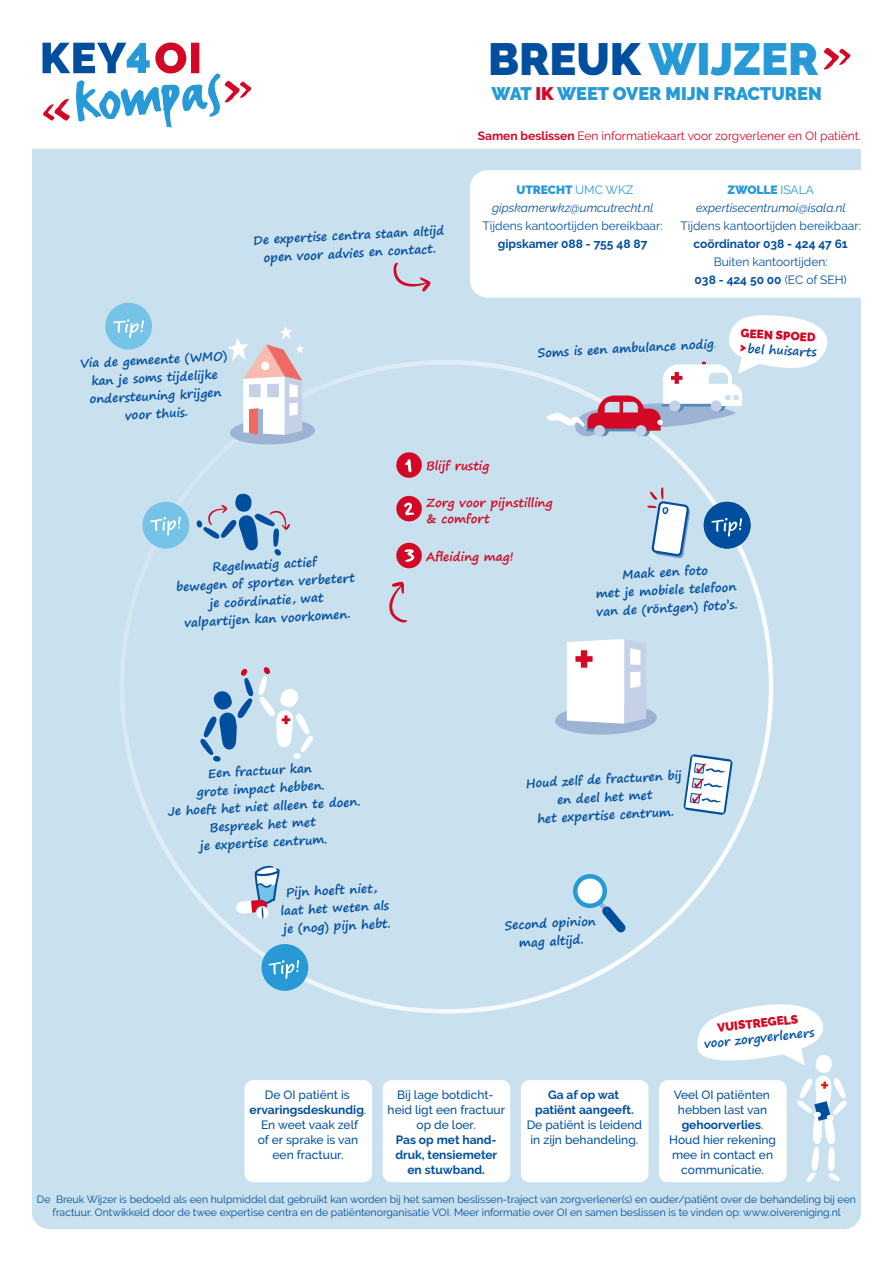
<style>
.page{position:relative;width:893px;height:1263px;background:#fff}
.page>*{position:absolute;margin:0;border:0;box-sizing:border-box;transform-origin:0 0}
.t1{font:900 45px "Raleway";color:#2699d6}
.t2{font:900 18.15px "Raleway";color:#2699d6}
.t3{font:700 12px/18px "Segoe Print";color:#004f9f;text-align:center}
.t4{font:500 12px/15px "Raleway";color:#004f9f;text-align:center}
.t5{font:700 12px/15px "Raleway";color:#004f9f;text-align:center}
.t6{font:12px/18px "Raleway";color:#004f9f;text-align:center}
.t7{font:italic 12px/18px "Raleway";color:#004f9f;text-align:center}
.t8{font:12px "Raleway";color:#d20824}
.t9{font:700 12px/16.5px "Segoe Print";color:#d20824}
.t10{font:900 12px "Raleway";color:#d20824}
.t11{font:10.5px/13.5px "Raleway";color:#004f9f;text-align:center}
.s1{color:#004f9f}
.s2{color:#d20824}
.s3{font-weight:700}
.s4{font-weight:900;font-style:normal;color:#2699d6}
.s5{font-style:normal;color:#2699d6}
.s6{font-family:"Raleway";font-weight:400}
.s7{font-family:"Raleway";font-weight:900;color:#d20824}
</style>
<div class="page">
<div style="left:32px;top:149px;width:829px;height:1080px;background:#c9e0ee"></div>
<svg style="left:43px;top:43px;width:208px;height:85px"></svg>
<svg style="left:824px;top:48px;width:26px;height:22px"></svg>
<svg style="left:470px;top:170px;width:391px;height:128px"></svg>
<div style="left:383px;top:1080px;width:127px;height:102px;background:#fff;border-radius:9px"></div>
<div style="left:521px;top:1080px;width:127px;height:102px;background:#fff;border-radius:9px"></div>
<div style="left:659px;top:1080px;width:128px;height:102px;background:#fff;border-radius:9px"></div>
<svg style="left:104px;top:301px;width:49px;height:50px;background:#95cfea"></svg>
<div style="left:142px;top:502px;width:47px;height:47px;background:#75c4e7;border-radius:50%"></div>
<svg style="left:150px;top:517px;width:31px;height:19px"></svg>
<svg style="left:647px;top:487px;width:43px;height:71px"></svg>
<div style="left:704px;top:502px;width:46px;height:47px;background:#004f9f;border-radius:50%"></div>
<svg style="left:711px;top:518px;width:31px;height:19px"></svg>
<svg style="left:547px;top:313px;width:292px;height:125px"></svg>
<svg style="left:196px;top:493px;width:94px;height:63px;background:#a0beda"></svg>
<svg style="left:259px;top:942px;width:51px;height:51px;background:#69b6e0"></svg>
<svg style="left:555px;top:639px;width:102px;height:96px"></svg>
<svg style="left:683px;top:754px;width:50px;height:61px"></svg>
<svg style="left:227px;top:326px;width:88px;height:119px"></svg>
<div style="left:396px;top:452px;width:26px;height:26px;background:#d20824;border-radius:50%"></div>
<svg style="left:405px;top:459px;width:6px;height:13px"></svg>
<div style="left:396px;top:496px;width:26px;height:25px;background:#d20824;border-radius:50%"></div>
<svg style="left:404px;top:503px;width:10px;height:12px"></svg>
<div style="left:396px;top:543px;width:26px;height:25px;background:#d20824;border-radius:50%"></div>
<svg style="left:404px;top:549px;width:11px;height:13px"></svg>
<div style="left:256px;top:906px;width:13px;height:14px;border:1px solid #c9e0ee;border-radius:50%"></div>
<svg style="left:236px;top:866px;width:44px;height:53px"></svg>
<svg style="left:393px;top:262px;width:38px;height:30px"></svg>
<svg style="left:389px;top:581px;width:18px;height:41px"></svg>
<div style="left:244px;top:1080px;width:128px;height:102px;background:#fff;border-radius:9px"></div>
<svg style="left:567px;top:868px;width:59px;height:65px;background:#afd1e7"></svg>
<svg style="left:697px;top:1001px;width:150px;height:181px"></svg>
<svg style="left:200px;top:667px;width:115px;height:95px;background:#b8d0e4"></svg>
<h1 class="t1" style="left:488px;top:34px;width:332px"><span class="s1">BREUK</span> WIJZER</h1>
<h2 class="t2" style="left:492px;top:83px;width:332px">WAT <span class="s2">IK</span> WEET OVER MIJN FRACTUREN</h2>
<p class="t3" style="left:253px;top:231px;width:193px;rotate:-3deg">De expertise centra staan altijd open voor advies en contact.</p>
<p class="t3" style="left:80px;top:354px;width:149px;rotate:-3deg">Via de gemeente (WMO) kan je soms tijdelijke ondersteuning krijgen voor thuis.</p>
<p class="t8" style="left:478px;top:129px;width:385px"><span class="s3">Samen beslissen</span> Een informatiekaart voor zorgverlener en OI patiënt.</p>
<p class="t7" style="left:492px;top:181px;width:163px"><span class="s4">UTRECHT</span> <span class="s5">UMC WKZ </span>gipskamerwkz@umcutrecht.nl</p>
<p class="t6" style="left:483px;top:217px;width:182px">Tijdens kantoortijden bereikbaar:</p>
<p class="t5" style="left:498px;top:236px;width:151px">gipskamer 088 - 755 48 87</p>
<p class="t7" style="left:696px;top:181px;width:151px"><span class="s4">ZWOLLE</span> <span class="s5">ISALA </span>expertisecentrumoi@isala.nl</p>
<p class="t6" style="left:680px;top:217px;width:182px">Tijdens kantoortijden bereikbaar:</p>
<p class="t5" style="left:693px;top:236px;width:156px">coördinator 038 - 424 47 61</p>
<p class="t6" style="left:695px;top:253px;width:154px">Buiten kantoortijden:<br><span class="s3">038 - 424 50 00</span> (EC of SEH)</p>
<p class="t3" style="left:537px;top:344px;width:180px;rotate:-3deg">Soms is een ambulance nodig<span class="s6">.</span></p>
<p class="t10" style="left:741px;top:326px;width:76px;rotate:3deg">GEEN SPOED</p>
<p class="t3" style="left:740px;top:339px;width:78px;rotate:3deg"><span class="s7">&gt;</span>bel huisarts</p>
<p class="t3" style="left:175px;top:560px;width:180px;rotate:-3deg">Regelmatig actief<br>bewegen of sporten verbetert je coördinatie, wat valpartijen kan voorkomen.</p>
<p class="t9" style="left:426px;top:457px;width:65px">Blijf rustig</p>
<p class="t9" style="left:426px;top:494px;width:128px">Zorg voor pijnstilling &amp; comfort</p>
<p class="t9" style="left:426px;top:548px;width:89px">Afleiding mag!</p>
<p class="t3" style="left:594px;top:566px;width:142px;rotate:-3deg">Maak een foto<br>met je mobiele telefoon van de (röntgen) foto’s.</p>
<p class="t3" style="left:166px;top:766px;width:194px;rotate:-3deg">Een fractuur kan<br>grote impact hebben.<br>Je hoeft het niet alleen te doen.<br>Bespreek het met<br>je expertise centrum.</p>
<p class="t3" style="left:279px;top:883px;width:111px;rotate:-3deg">Pijn hoeft niet, laat het weten als je (nog) pijn hebt.</p>
<p class="t3" style="left:525px;top:774px;width:158px;rotate:-3deg">Houd zelf de fracturen bij en deel het met<br>het expertise centrum.</p>
<p class="t3" style="left:504px;top:916px;width:93px;rotate:-3deg">Second opinion mag altijd.</p>
<p class="t10" style="left:717px;top:1020px;width:83px;rotate:-6deg">VUISTREGELS</p>
<p class="t3" style="left:703px;top:1034px;width:112px;rotate:-6deg">voor zorgverleners</p>
<p class="t5" style="left:535px;top:1087px;width:100px">Ga af op wat patiënt aangeeft.</p>
<p class="t4" style="left:527px;top:1117px;width:117px">De patiënt is leidend in zijn behandeling.</p>
<p class="t4" style="left:250px;top:1087px;width:118px">De OI patiënt is <span class="s3">ervaringsdeskundig</span>.<br>En weet vaak zelf<br>of er sprake is van een fractuur.</p>
<p class="t11" style="left:37px;top:1192px;width:820px">De Breuk Wijzer is bedoeld als een hulpmiddel dat gebruikt kan worden bij het samen beslissen-traject van zorgverlener(s) en ouder/patiënt over de behandeling bij een fractuur. Ontwikkeld door de twee expertise centra en de patiëntenorganisatie VOI. Meer informatie over OI en samen beslissen is te vinden op: www.oivereniging.nl</p>
<p class="t4" style="left:388px;top:1087px;width:119px">Bij lage botdicht&shy;heid ligt een fractuur op de loer.</p>
<p class="t5" style="left:395px;top:1132px;width:103px">Pas op met hand&shy;druk, tensiemeter en stuwband.</p>
<p class="t4" style="left:669px;top:1087px;width:108px">Veel OI patiënten hebben last van <span class="s3">gehoorverlies</span>.<br>Houd hier rekening mee in contact en communicatie.</p>
</div>
